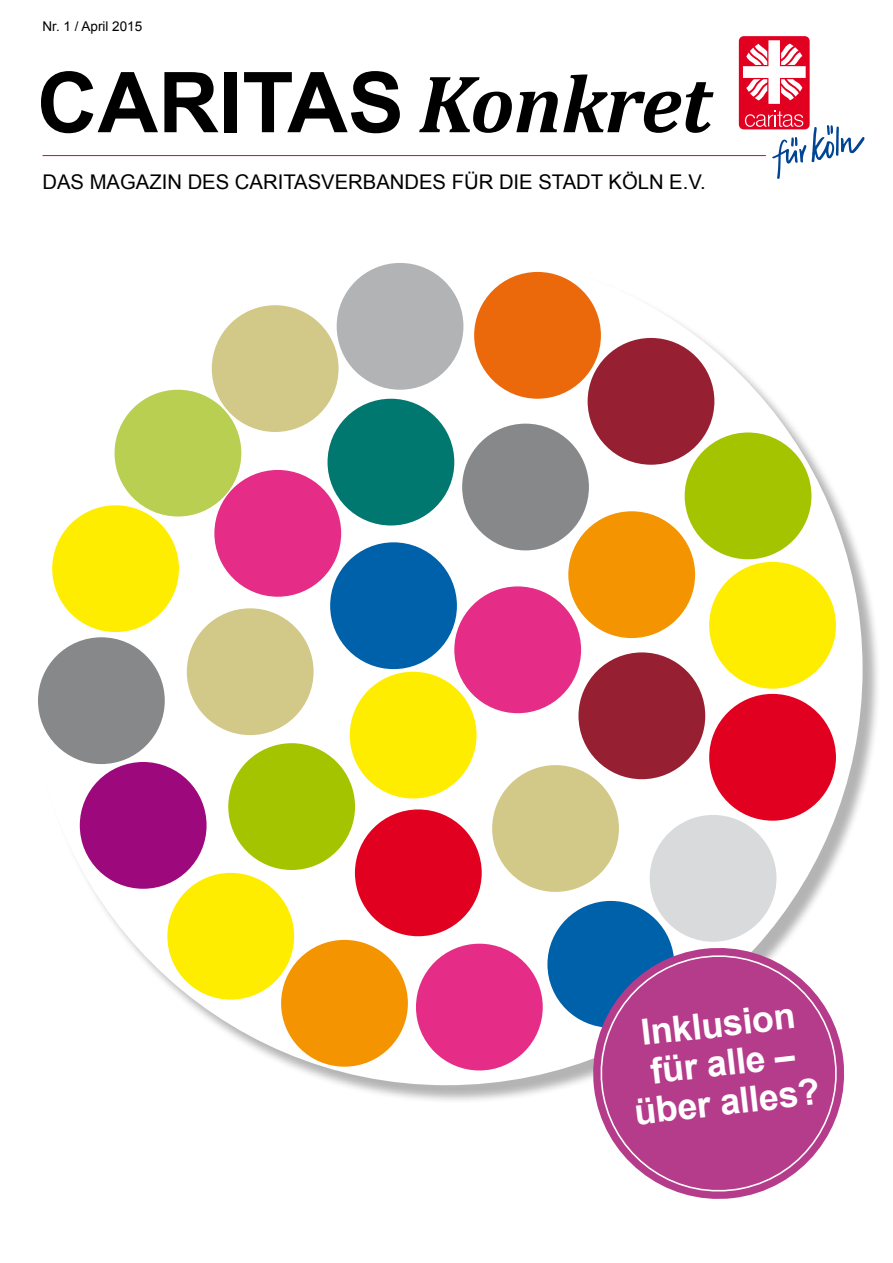
<style>
.page{position:relative;width:893px;height:1263px;background:#fff}
.page>*{position:absolute;margin:0;border:0;box-sizing:border-box;transform-origin:0 0}
.t1{font:700 84px "Arial";color:#000}
.t2{font:700 36px/39px "Arial";color:#fff;text-align:center}
.t3{font:20.25px "Arial";color:#000}
.t4{font:13.5px "Arial";color:#000}
.s1{font-family:"Cambria";font-style:italic;font-size:82.5px}
</style>
<div class="page">
<div style="left:739px;top:36px;width:71px;height:93px;background:#e20020;border-radius:5px"></div>
<svg style="left:743px;top:40px;width:63px;height:64px"></svg>
<svg style="left:745px;top:110px;width:119px;height:69px"></svg>
<hr style="left:43px;top:155px;width:723px;height:1px;background:#e20020">
<div style="left:33px;top:255px;width:848px;height:849px;background:#000;opacity:.3"></div>
<div style="left:30px;top:253px;width:832px;height:832px;background:#fff;border-radius:50%"></div>
<div style="left:115px;top:390px;width:126px;height:126px;background:#b9cf51;border-radius:50%"></div>
<div style="left:214px;top:470px;width:127px;height:127px;background:#e52d87;border-radius:50%"></div>
<div style="left:709px;top:562px;width:127px;height:127px;background:#ffed00;border-radius:50%"></div>
<div style="left:187px;top:608px;width:127px;height:127px;background:#d2c988;border-radius:50%"></div>
<div style="left:547px;top:901px;width:127px;height:127px;background:#0061ab;border-radius:50%"></div>
<div style="left:588px;top:338px;width:126px;height:127px;background:#962032;border-radius:50%"></div>
<div style="left:337px;top:263px;width:126px;height:127px;background:#b1b3b4;border-radius:50%"></div>
<div style="left:474px;top:272px;width:127px;height:127px;background:#eb690b;border-radius:50%"></div>
<div style="left:709px;top:694px;width:127px;height:127px;background:#e20020;border-radius:50%"></div>
<div style="left:212px;top:305px;width:127px;height:127px;background:#d2c988;border-radius:50%"></div>
<div style="left:685px;top:432px;width:126px;height:127px;background:#a4c400;border-radius:50%"></div>
<div style="left:650px;top:815px;width:126px;height:127px;background:#d9dadb;border-radius:50%"></div>
<div style="left:328px;top:399px;width:126px;height:126px;background:#00776f;border-radius:50%"></div>
<div style="left:355px;top:809px;width:127px;height:127px;background:#e20020;border-radius:50%"></div>
<div style="left:281px;top:940px;width:127px;height:127px;background:#f39400;border-radius:50%"></div>
<div style="left:167px;top:873px;width:127px;height:127px;background:#ffed00;border-radius:50%"></div>
<div style="left:80px;top:762px;width:127px;height:127px;background:#9e087d;border-radius:50%"></div>
<div style="left:38px;top:637px;width:127px;height:127px;background:#87888a;border-radius:50%"></div>
<div style="left:52px;top:505px;width:127px;height:127px;background:#ffed00;border-radius:50%"></div>
<div style="left:416px;top:944px;width:127px;height:126px;background:#e52d87;border-radius:50%"></div>
<div style="left:228px;top:743px;width:127px;height:127px;background:#a4c400;border-radius:50%"></div>
<div style="left:462px;top:424px;width:127px;height:126px;background:#87888a;border-radius:50%"></div>
<div style="left:578px;top:652px;width:127px;height:127px;background:#962032;border-radius:50%"></div>
<div style="left:568px;top:511px;width:127px;height:127px;background:#f39400;border-radius:50%"></div>
<div style="left:492px;top:765px;width:127px;height:127px;background:#d2c988;border-radius:50%"></div>
<div style="left:330px;top:542px;width:127px;height:127px;background:#0061ab;border-radius:50%"></div>
<div style="left:350px;top:672px;width:127px;height:126px;background:#ffed00;border-radius:50%"></div>
<div style="left:454px;top:586px;width:127px;height:127px;background:#e52d87;border-radius:50%"></div>
<svg style="left:586px;top:941px;width:265px;height:163px"></svg>
<svg style="left:591px;top:945px;width:255px;height:254px"></svg>
<p class="t4" style="left:43px;top:18px;width:101px">N R. 1 / APRIL 2015</p>
<h1 class="t1" style="left:37px;top:47px;width:676px">CARITAS <span class="s1">Konkret</span></h1>
<p class="t3" style="left:43px;top:169px;width:665px">DAS MAGAZIN D ES CARITASVERBAND ES FÜR D IE STADT KÖLN E.V.</p>
<h2 class="t2" style="left:623px;top:1017px;width:188px;rotate:-7deg">INKLUSION<br>F Ü RALLE –<br>ÜBERALLES?</h2>
</div>
